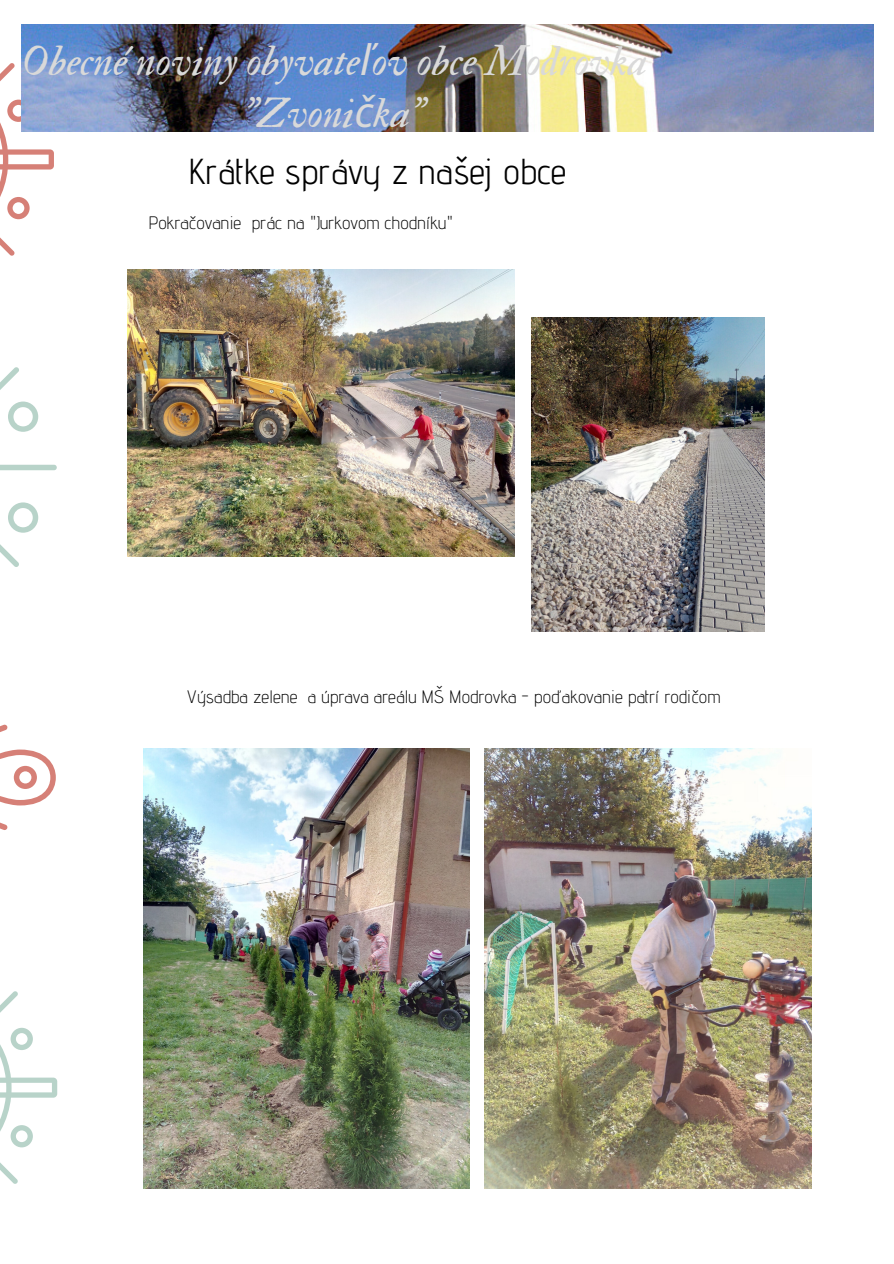
<style>
.page{position:relative;width:894px;height:1264px;background:#fff}
.page>*{position:absolute;margin:0;border:0;box-sizing:border-box;transform-origin:0 0}
.t1{font:42px/51.8px "IM FELL Double Pica Italic";color:#d9d9d9;text-align:center}
.t2{font:36px "Advent Pro";color:#000}
.t3{font:300 18px "Advent Pro";color:#000}
.s1{font-family:"Noto Sans";font-style:italic}
</style>
<div class="page">
<svg style="left:0;top:63px;width:54px;height:193px"></svg>
<svg style="left:0;top:502px;width:38px;height:65px"></svg>
<svg style="left:0;top:367px;width:38px;height:65px"></svg>
<svg style="left:0;top:465px;width:57px;height:5px"></svg>
<svg style="left:0;top:749px;width:56px;height:56px"></svg>
<svg style="left:0;top:724px;width:8px;height:8px"></svg>
<svg style="left:0;top:822px;width:8px;height:8px"></svg>
<svg style="left:0;top:991px;width:57px;height:192px"></svg>
<img style="left:21px;top:25px;width:852px;height:107px">
<img style="left:127px;top:269px;width:387px;height:287px">
<img style="left:143px;top:748px;width:327px;height:440px">
<img style="left:484px;top:748px;width:327px;height:440px">
<img style="left:531px;top:317px;width:233px;height:315px">
<h1 class="t1" style="left:21px;top:36px;width:628px">Obecné noviny obyvate<span class="s1">ľ</span>ov obce Modrovka "Zvoni<span class="s1">č</span>ka"</h1>
<h2 class="t2" style="left:188px;top:149px;width:380px">Krátke správy z našej obce</h2>
<p class="t3" style="left:148px;top:211px;width:307px">Pokračovanie prác na "Jurkovom chodníku"</p>
<p class="t3" style="left:186px;top:686px;width:535px">Výsadba zelene a úprava areálu MŠ Modrovka - poďakovanie patrí rodičom</p>
</div>
